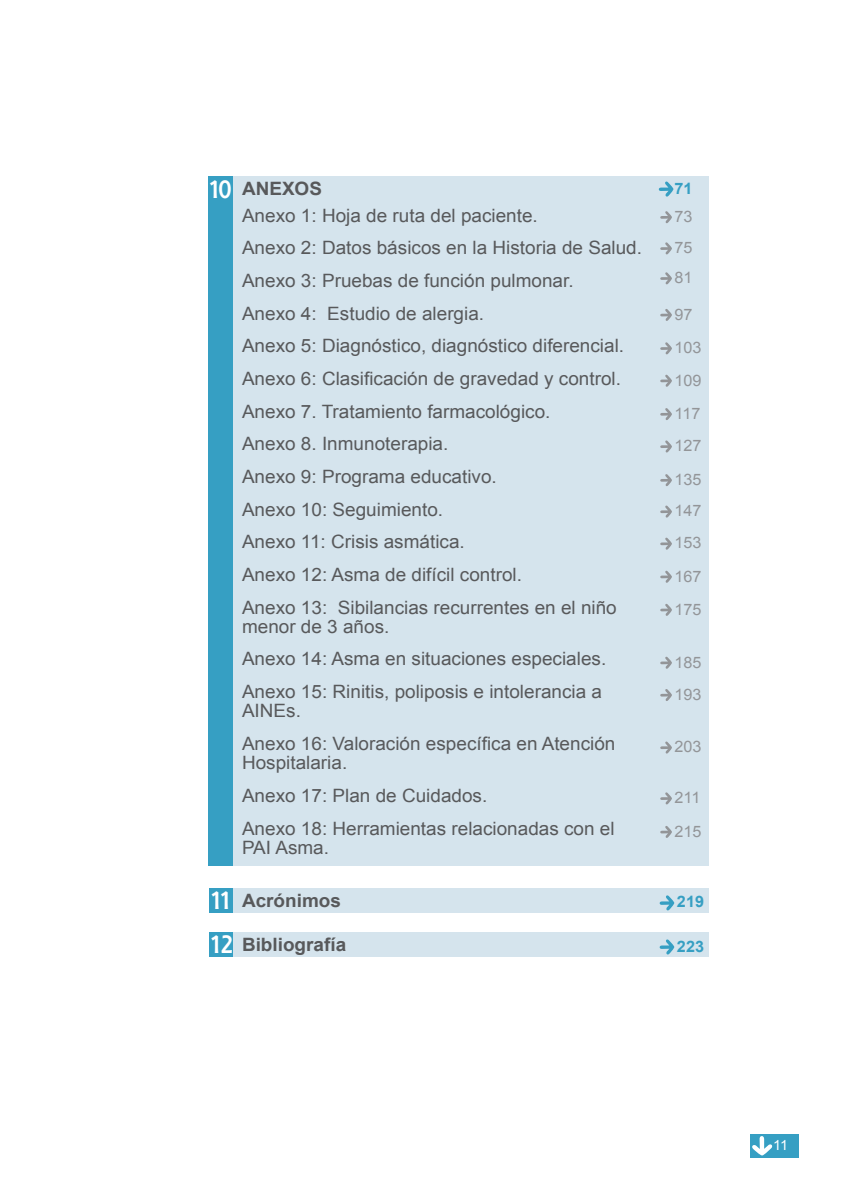
<style>
.page{position:relative;width:844px;height:1191px;background:#fff}
.page>*{position:absolute;margin:0;border:0;box-sizing:border-box;transform-origin:0 0}
.t1{font:700 24.5px/44.1px "Shannon";color:#fff;scale:.88 1}
.t2{font:18.38px/32.7px "Arial";color:#58595b}
.t3{font:700 18.38px "Arial";color:#58595b}
.t4{font:15.75px/33.1px "Arial";color:#939598}
.t5{font:700 15.75px "Arial";color:#369fc3}
.t6{font:14px "Arial";color:#fff}
</style>
<div class="page">
<div style="left:749px;top:1134px;width:49px;height:23px;background:#369fc3"></div>
<svg style="left:752px;top:1136px;width:20px;height:19px"></svg>
<div style="left:209px;top:888px;width:25px;height:25px;background:#369fc3"></div>
<div style="left:209px;top:932px;width:25px;height:25px;background:#369fc3"></div>
<div style="left:208px;top:176px;width:25px;height:690px;background:#369fc3"></div>
<div style="left:233px;top:176px;width:476px;height:690px;background:#d5e4ed"></div>
<div style="left:233px;top:888px;width:476px;height:25px;background:#d5e4ed"></div>
<div style="left:233px;top:932px;width:476px;height:25px;background:#d5e4ed"></div>
<svg style="left:658px;top:181px;width:15px;height:16px"></svg>
<svg style="left:660px;top:211px;width:11px;height:13px"></svg>
<svg style="left:660px;top:242px;width:11px;height:13px"></svg>
<svg style="left:660px;top:272px;width:11px;height:13px"></svg>
<svg style="left:660px;top:309px;width:11px;height:12px"></svg>
<svg style="left:660px;top:342px;width:11px;height:13px"></svg>
<svg style="left:660px;top:374px;width:11px;height:13px"></svg>
<svg style="left:660px;top:408px;width:11px;height:12px"></svg>
<svg style="left:660px;top:440px;width:11px;height:13px"></svg>
<svg style="left:660px;top:474px;width:11px;height:12px"></svg>
<svg style="left:660px;top:505px;width:11px;height:13px"></svg>
<svg style="left:660px;top:537px;width:11px;height:13px"></svg>
<svg style="left:660px;top:570px;width:11px;height:13px"></svg>
<svg style="left:660px;top:604px;width:11px;height:12px"></svg>
<svg style="left:660px;top:656px;width:11px;height:13px"></svg>
<svg style="left:660px;top:689px;width:11px;height:12px"></svg>
<svg style="left:660px;top:741px;width:11px;height:13px"></svg>
<svg style="left:659px;top:895px;width:15px;height:16px"></svg>
<svg style="left:659px;top:939px;width:15px;height:16px"></svg>
<svg style="left:660px;top:792px;width:11px;height:13px"></svg>
<svg style="left:660px;top:826px;width:11px;height:12px"></svg>
<h1 class="t1" style="left:208px;top:167px;width:28px">10</h1>
<h1 class="t1" style="left:210px;top:878px;width:29px">11<br>12</h1>
<p class="t3" style="left:242px;top:176px;width:81px">ANEXOS</p>
<p class="t2" style="left:242px;top:199px;width:401px">Anexo 1: Hoja de ruta del paciente.<br>Anexo 2: Datos básicos en la Historia de Salud.<br>Anexo 3: Pruebas de función pulmonar.<br>Anexo 4: Estudio de alergia.<br>Anexo 5: Diagnóstico, diagnóstico diferencial.<br>Anexo 6: Clasificación de gravedad y control.<br>Anexo 7. Tratamiento farmacológico.<br>Anexo 8. Inmunoterapia.<br>Anexo 9: Programa educativo.<br>Anexo 10: Seguimiento.<br>Anexo 11: Crisis asmática.<br>Anexo 12: Asma de difícil control.<br>Anexo 13: Sibilancias recurrentes en el niño</p>
<p class="t2" style="left:242px;top:610px;width:365px">menor de 3 años.<br>Anexo 14: Asma en situaciones especiales.<br>Anexo 15: Rinitis, poliposis e intolerancia a</p>
<p class="t2" style="left:242px;top:694px;width:375px">AINEs.<br>Anexo 16: Valoración específica en Atención</p>
<p class="t2" style="left:242px;top:746px;width:374px">Hospitalaria.<br>Anexo 17: Plan de Cuidados.<br>Anexo 18: Herramientas relacionadas con el</p>
<p class="t2" style="left:242px;top:831px;width:88px">PAI Asma.</p>
<p class="t3" style="left:242px;top:888px;width:100px">Acrónimos</p>
<p class="t3" style="left:242px;top:932px;width:106px">Bibliografía</p>
<p class="t5" style="left:674px;top:178px;width:20px">71</p>
<p class="t4" style="left:674px;top:201px;width:20px;line-height:30.6px;text-align:justify">73<br>75<br>81</p>
<p class="t4" style="left:674px;top:298px;width:29px">97<br>103<br>109<br>117<br>127<br>135</p>
<p class="t4" style="left:674px;top:494px;width:29px;text-align:justify">147<br>153<br>167<br>175</p>
<p class="t4" style="left:674px;top:646px;width:29px;line-height:32.2px">185<br>193</p>
<p class="t4" style="left:674px;top:730px;width:29px">203</p>
<p class="t4" style="left:674px;top:781px;width:29px">211<br>215</p>
<p class="t5" style="left:676px;top:891px;width:29px">219</p>
<p class="t5" style="left:676px;top:935px;width:29px">223</p>
<p class="t6" style="left:773px;top:1135px;width:16px">11</p>
</div>
